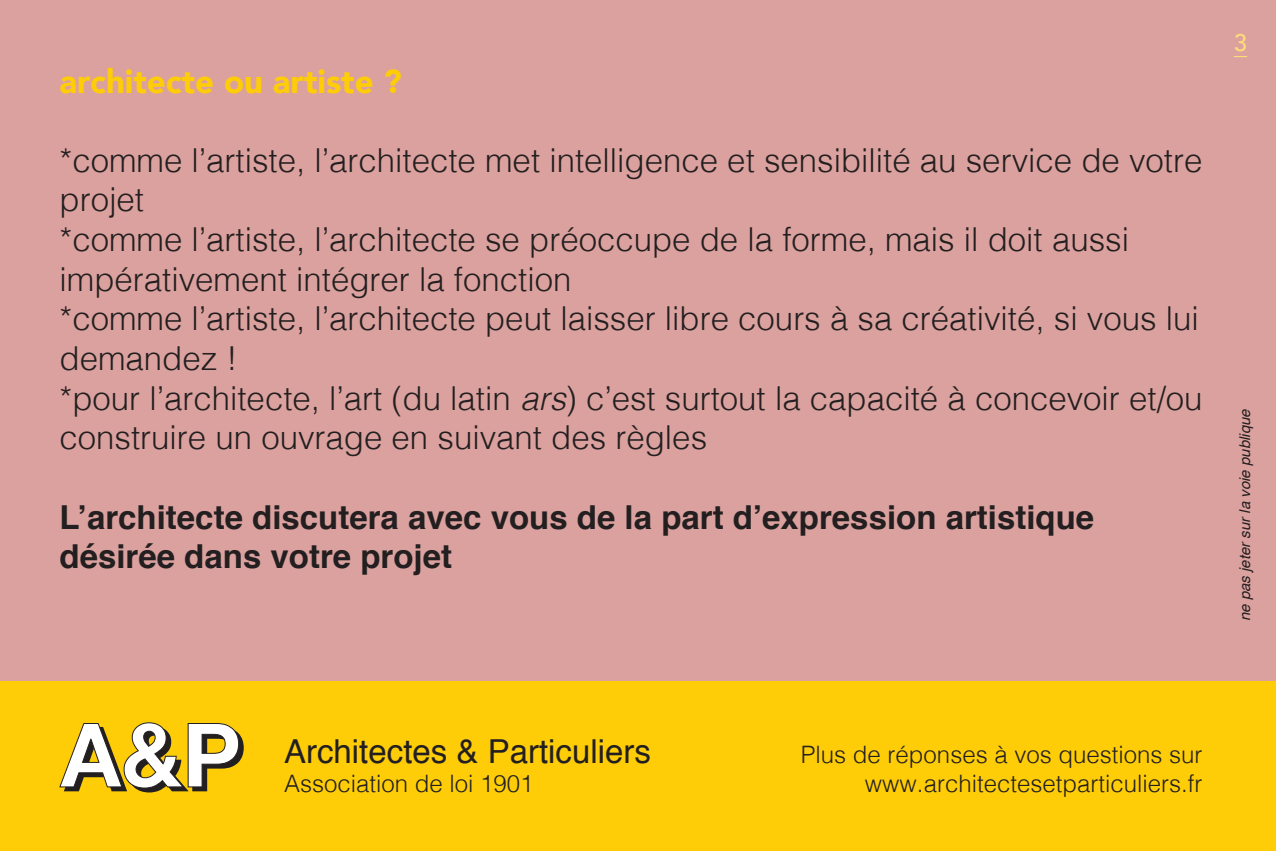
<style>
.page{position:relative;width:1276px;height:851px;background:#fff}
.page>*{position:absolute;margin:0;border:0;box-sizing:border-box;transform-origin:0 0}
.t1{font:300 33px/39.6px "Helvetica";color:#231f20}
.t2{font:700 33px/39.6px "Helvetica";color:#231f20}
.t3{font:33px "Helvetica";color:#231f20}
.t4{font:900 33px "Avenir";color:#fecd08}
.t5{font:300 24px/28.8px "Helvetica";color:#231f20;text-align:right}
.t6{font:500 24px "Avenir";color:#ffdc7a}
.t7{font:italic 15px "Helvetica";color:#231f20}
.s1{font-style:italic}
</style>
<div class="page">
<div style="left:0;top:680px;width:1276px;height:170px;background:#fecd08"></div>
<svg style="left:59px;top:722px;width:185px;height:70px"></svg>
<div style="left:0;top:0;width:1276px;height:680px;background:#dba19e"></div>
<svg style="left:1233px;top:56px;width:14px;height:1px"></svg>
<p class="t4" style="left:60px;top:53px;width:344px">architecte ou artiste ?</p>
<p class="t1" style="left:60px;top:138px;width:1144px">*comme l’artiste, l’architecte met intelligence et sensibilité au service de votre projet<br>*comme l’artiste, l’architecte se préoccupe de la forme, mais il doit aussi impérativement intégrer la fonction<br>*comme l’artiste, l’architecte peut laisser libre cours à sa créativité, si vous lui demandez !<br>*pour l’architecte, l’art (du latin <span class="s1">ars</span>) c’est surtout la capacité à concevoir et/ou construire un ouvrage en suivant des règles</p>
<p class="t2" style="left:60px;top:497px;width:1036px">L’architecte discutera avec vous de la part d’expression artistique désirée dans votre projet</p>
<p class="t6" style="left:1233px;top:21px;width:15px">2</p>
<p class="t6" style="left:1233px;top:21px;width:15px">3</p>
<p class="t7" style="left:1233px;top:621px;width:214px;rotate:-90deg">ne pas jeter sur la voie publique</p>
<p class="t3" style="left:284px;top:725px;width:368px">Architectes &amp; Particuliers</p>
<p class="t5" style="left:284px;top:767px;width:251px">Association de loi 1901</p>
<p class="t5" style="left:801px;top:738px;width:403px">Plus de réponses à vos questions sur www.architectesetparticuliers.fr</p>
</div>
